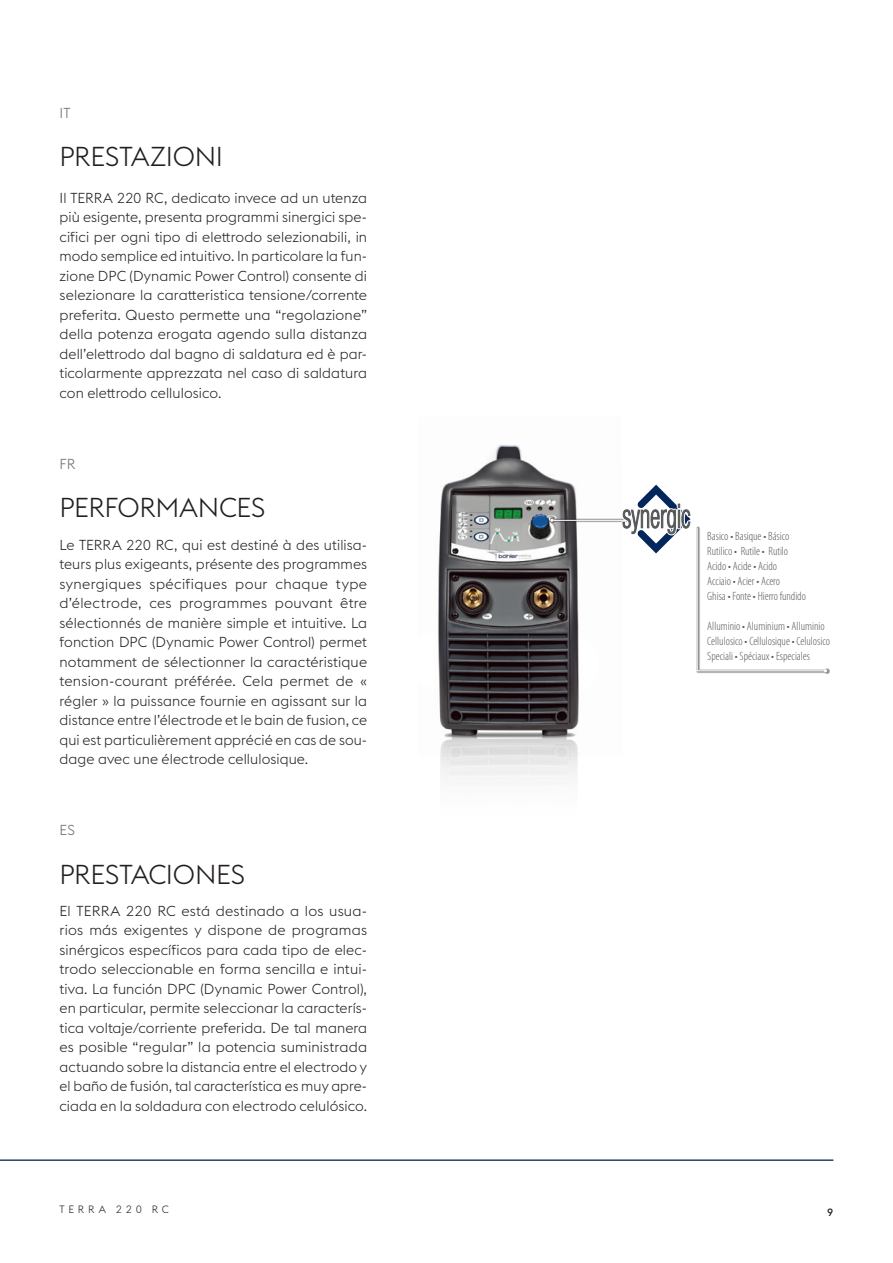
<style>
.page{position:relative;width:893px;height:1263px;background:#fff}
.page>*{position:absolute;margin:0;border:0;box-sizing:border-box;transform-origin:0 0}
.HL-2{font:300 27px "voestalpine";letter-spacing:-.01em;color:#231f20}
.Copy_9_5_13_IT{font:300 27px "voestalpine";letter-spacing:-.01em;color:#231f20}
.Copy_9_5_13_FR{font:300 14.25px/19.5px "voestalpine";letter-spacing:.005em;color:#231f20;text-align:justify}
.Copy_9_5_13_ES{font:300 14.25px/19.5px "voestalpine";letter-spacing:.005em;color:#231f20;text-align:justify}
.Copy_9_5_13_IT-2{font:300 14.25px/19.5px "voestalpine";letter-spacing:.005em;color:#231f20;text-align:justify}
.Language{font:300 14.25px "voestalpine";color:#6c6d70}
.t1{font:300 condensed 12px "Myriad Pro";color:#57585a}
.t2{font:300 10.5px "voestalpine";letter-spacing:.36em;color:#231f20}
.t3{font:500 10.5px "voestalpine";color:#231f20}
</style>
<div class="page">
<hr style="left:0;top:1159px;width:833px;height:2px;background:#284264">
<img style="left:438px;top:445px;width:141px;height:288px">
<img style="left:440px;top:733px;width:138px;height:46px">
<div style="left:550px;top:517px;width:82px;height:6px;background:#231f20;opacity:.5"></div>
<hr style="left:552px;top:520px;width:77px;height:1px;background:#fff">
<div style="left:696px;top:526px;width:134px;height:148px;background:#231f20;opacity:.5"></div>
<svg style="left:621px;top:484px;width:206px;height:188px"></svg>
<p class="Language" style="left:60px;top:105px;width:12px">IT</p>
<p class="Copy_9_5_13_IT" style="left:60px;top:141px;width:165px">PRESTAZIONI</p>
<p class="Copy_9_5_13_IT-2" style="left:60px;top:188px;width:309px">Il TERRA 220 RC, dedicato invece ad un utenza più esigente, presenta programmi sinergici spe&shy;cifici per ogni tipo di elettrodo selezionabili, in modo semplice ed intuitivo. In particolare la fun&shy;zione DPC (Dynamic Power Control) consente di selezionare la caratteristica tensione/corrente preferita. Questo permette una “regolazione” della potenza erogata agendo sulla distanza dell’elettrodo dal bagno di saldatura ed è par&shy;ticolarmente apprezzata nel caso di saldatura con elettrodo cellulosico.</p>
<p class="Language" style="left:60px;top:456px;width:17px">FR</p>
<p class="HL-2" style="left:60px;top:492px;width:207px">PERFORMANCES</p>
<p class="Copy_9_5_13_FR" style="left:60px;top:535px;width:309px">Le TERRA 220 RC, qui est destiné à des utilisa&shy;teurs plus exigeants, présente des programmes synergiques spécifiques pour chaque type d’électrode, ces programmes pouvant être sélectionnés de manière simple et intuitive. La fonction DPC (Dynamic Power Control) permet notamment de sélectionner la caractéristique tension-courant préférée. Cela permet de « régler » la puissance fournie en agissant sur la distance entre l’électrode et le bain de fusion, ce qui est particulièrement apprécié en cas de sou&shy;dage avec une électrode cellulosique.</p>
<p class="Language" style="left:60px;top:822px;width:17px">ES</p>
<p class="HL-2" style="left:60px;top:858px;width:187px">PRESTACIONES</p>
<p class="Copy_9_5_13_ES" style="left:60px;top:901px;width:309px">El TERRA 220 RC está destinado a los usua&shy;rios más exigentes y dispone de programas sinérgicos específicos para cada tipo de elec&shy;trodo seleccionable en forma sencilla e intui&shy;tiva. La función DPC (Dynamic Power Control), en particular, permite seleccionar la caracterís&shy;tica voltaje/corriente preferida. De tal manera es posible “regular” la potencia suministrada actuando sobre la distancia entre el electrodo y el baño de fusión, tal característica es muy apre&shy;ciada en la soldadura con electrodo celulósico.</p>
<p class="t1" style="left:707px;top:529px;width:84px">Basico • Basique • Básico</p>
<p class="t1" style="left:707px;top:544px;width:82px">Rutilico • Rutile • Rutilo</p>
<p class="t1" style="left:707px;top:559px;width:71px">Acido • Acide • Acido</p>
<p class="t1" style="left:707px;top:574px;width:74px">Acciaio • Acier • Acero</p>
<p class="t1" style="left:707px;top:589px;width:100px">Ghisa • Fonte • Hierro fundido</p>
<p class="t1" style="left:707px;top:619px;width:119px">Alluminio • Aluminium • Alluminio</p>
<p class="t1" style="left:707px;top:634px;width:124px">Cellulosico • Cellulosique • Celulosico</p>
<p class="t1" style="left:707px;top:649px;width:104px">Speciali • Spéciaux • Especiales</p>
<p class="t2" style="left:60px;top:1203px;width:111px">TERRA 220 RC</p>
<p class="t3" style="left:827px;top:1206px;width:8px">9</p>
</div>
